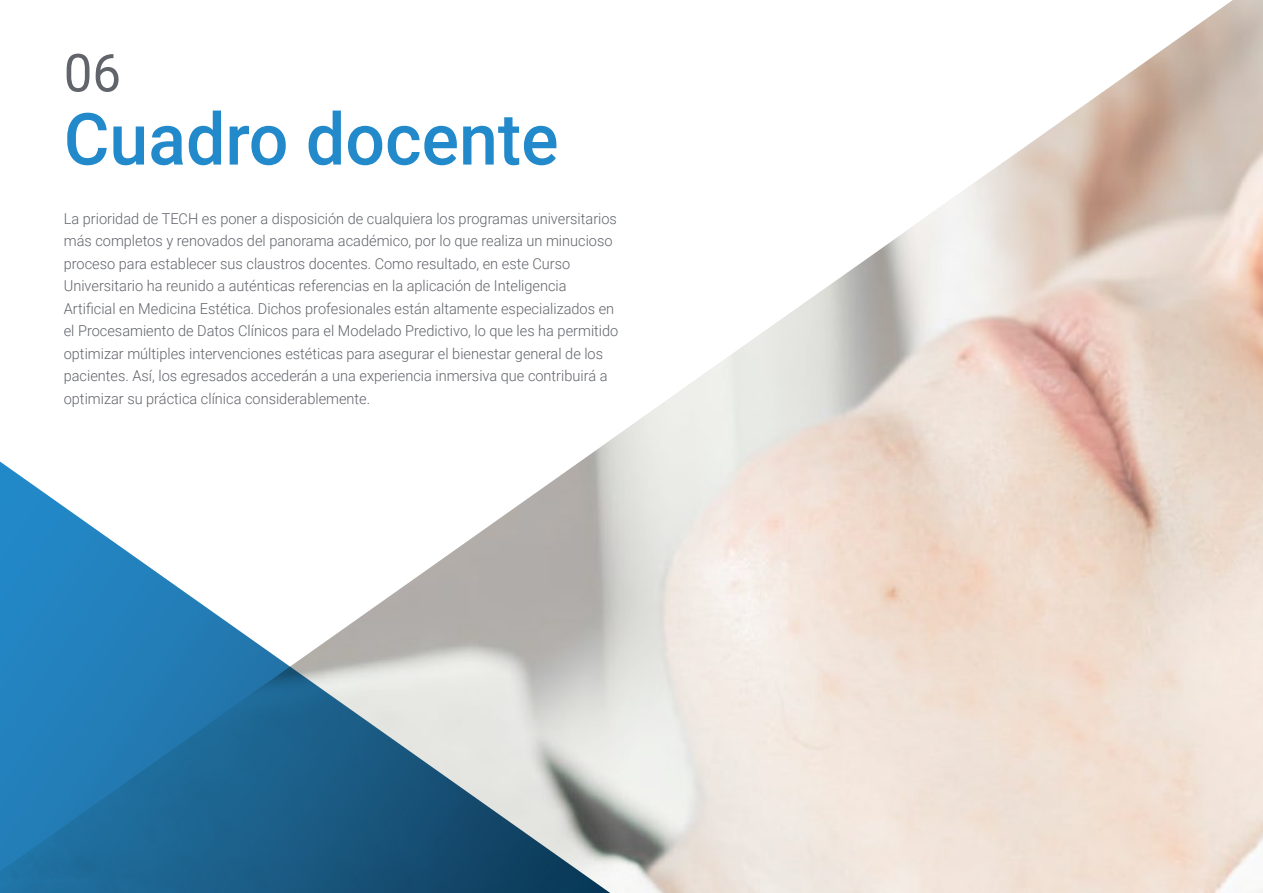
<style>
.page{position:relative;width:1263px;height:893px;background:#fff}
.page>*{position:absolute;margin:0;border:0;box-sizing:border-box;transform-origin:0 0}
.t1{font:500 72px "Roboto";color:#2289ca}
.t2{font:52.5px "Roboto";color:#61646a}
.t3{font:300 15px/22.5px "Roboto";color:#61646a}
</style>
<div class="page">
<img style="left:602px;top:0;width:661px;height:893px">
<svg style="left:0;top:446px;width:640px;height:447px"></svg>
<h2 class="t2" style="left:64px;top:36px;width:59px">06</h2>
<h1 class="t1" style="left:64px;top:89px;width:496px">Cuadro docente</h1>
<p class="t3" style="left:64px;top:207px;width:556px">La prioridad de TECH es poner a disposición de cualquiera los programas universitarios más completos y renovados del panorama académico, por lo que realiza un minucioso proceso para establecer sus claustros docentes. Como resultado, en este Curso Universitario ha reunido a auténticas referencias en la aplicación de Inteligencia Artificial en Medicina Estética. Dichos profesionales están altamente especializados en el Procesamiento de Datos Clínicos para el Modelado Predictivo, lo que les ha permitido optimizar múltiples intervenciones estéticas para asegurar el bienestar general de los pacientes. Así, los egresados accederán a una experiencia inmersiva que contribuirá a optimizar su práctica clínica considerablemente.</p>
</div>
